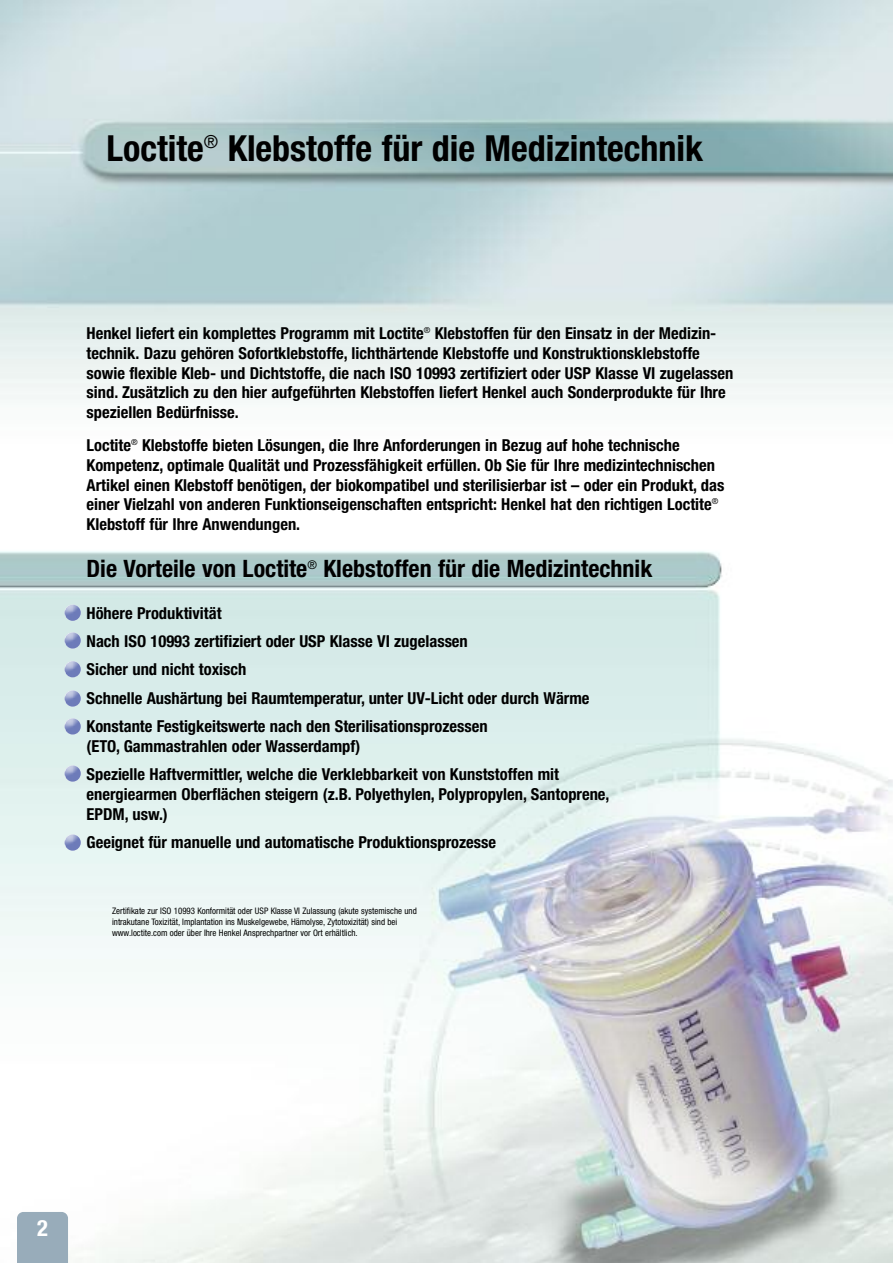
<style>
.page{position:relative;width:893px;height:1263px;background:#fff}
.page>*{position:absolute;margin:0;border:0;box-sizing:border-box;transform-origin:0 0}
.t1{font:700 condensed 36px "Helvetica Neue";color:#000}
.t2{font:700 condensed 24px "Helvetica Neue";color:#000}
.t3{font:700 condensed 22.5px "Helvetica Neue";color:#fff}
.t4{font:700 condensed 16.5px/19.8px "Helvetica Neue";color:#000}
.t5{font:condensed 9px/10.8px "Helvetica Neue";color:#000}
</style>
<div class="page">
<img style="left:0;top:0;width:893px;height:1263px">
<img style="left:65px;top:605px;width:16px;height:16px;border-radius:50%">
<img style="left:65px;top:632px;width:16px;height:17px;border-radius:50%">
<img style="left:65px;top:661px;width:16px;height:16px;border-radius:50%">
<img style="left:65px;top:690px;width:16px;height:17px;border-radius:50%">
<img style="left:65px;top:718px;width:16px;height:16px;border-radius:50%">
<img style="left:65px;top:765px;width:16px;height:17px;border-radius:50%">
<img style="left:65px;top:834px;width:16px;height:17px;border-radius:50%">
<div style="left:17px;top:1212px;width:51px;height:51px;background:#98acba"></div>
<h1 class="t1" style="left:107px;top:135px;width:598px">Loctite<sup>®</sup> Klebstoffe für die Medizintechnik</h1>
<p class="t4" style="left:87px;top:325px;width:648px">Henkel liefert ein komplettes Programm mit Loctite<sup>®</sup> Klebstoffen für den Einsatz in der Medizin&shy;technik. Dazu gehören Sofortklebstoffe, lichthärtende Klebstoffe und Konstruktionsklebstoffe sowie flexible Kleb- und Dichtstoffe, die nach ISO 10993 zertifiziert oder USP Klasse VI zugelassen sind. Zusätzlich zu den hier aufgeführten Klebstoffen liefert Henkel auch Sonderprodukte für Ihre speziellen Bedürfnisse.</p>
<p class="t4" style="left:87px;top:437px;width:639px">Loctite<sup>®</sup> Klebstoffe bieten Lösungen, die Ihre Anforderungen in Bezug auf hohe technische Kompetenz, optimale Qualität und Prozessfähigkeit erfüllen. Ob Sie für Ihre medizintechnischen Artikel einen Klebstoff benötigen, der biokompatibel und sterilisierbar ist – oder ein Produkt, das einer Vielzahl von anderen Funktionseigenschaften entspricht: Henkel hat den richtigen Loctite<sup>® </sup>Klebstoff für Ihre Anwendungen.</p>
<h2 class="t2" style="left:87px;top:560px;width:567px">Die Vorteile von Loctite<sup>®</sup> Klebstoffen für die Medizintechnik</h2>
<p class="t4" style="left:87px;top:600px;width:504px;line-height:28.3px">Höhere Produktivität<br>Nach ISO 10993 zertifiziert oder USP Klasse VI zugelassen<br>Sicher und nicht toxisch<br>Schnelle Aushärtung bei Raumtemperatur, unter UV-Licht oder durch Wärme Konstante Festigkeitswerte nach den Sterilisationsprozessen</p>
<p class="t4" style="left:87px;top:733px;width:474px;line-height:28.3px">(ETO, Gammastrahlen oder Wasserdampf)<br>Spezielle Haftvermittler, welche die Verklebbarkeit von Kunststoffen mit</p>
<p class="t4" style="left:87px;top:786px;width:524px">energiearmen Oberflächen steigern (z.B. Polyethylen, Polypropylen, Santoprene,<br>EPDM, usw.)</p>
<p class="t4" style="left:87px;top:834px;width:411px">Geeignet für manuelle und automatische Produktionsprozesse</p>
<p class="t5" style="left:112px;top:906px;width:306px">Zertifikate zur ISO 10993 Konformität oder USP Klasse VI Zulassung (akute systemische und intrakutane Toxizität, Implantation ins Muskelgewebe, Hämolyse, Zytotoxizität) sind bei www.loctite.com oder über Ihre Henkel Ansprechpartner vor Ort erhältlich.</p>
<h3 class="t3" style="left:37px;top:1220px;width:12px">2</h3>
</div>
